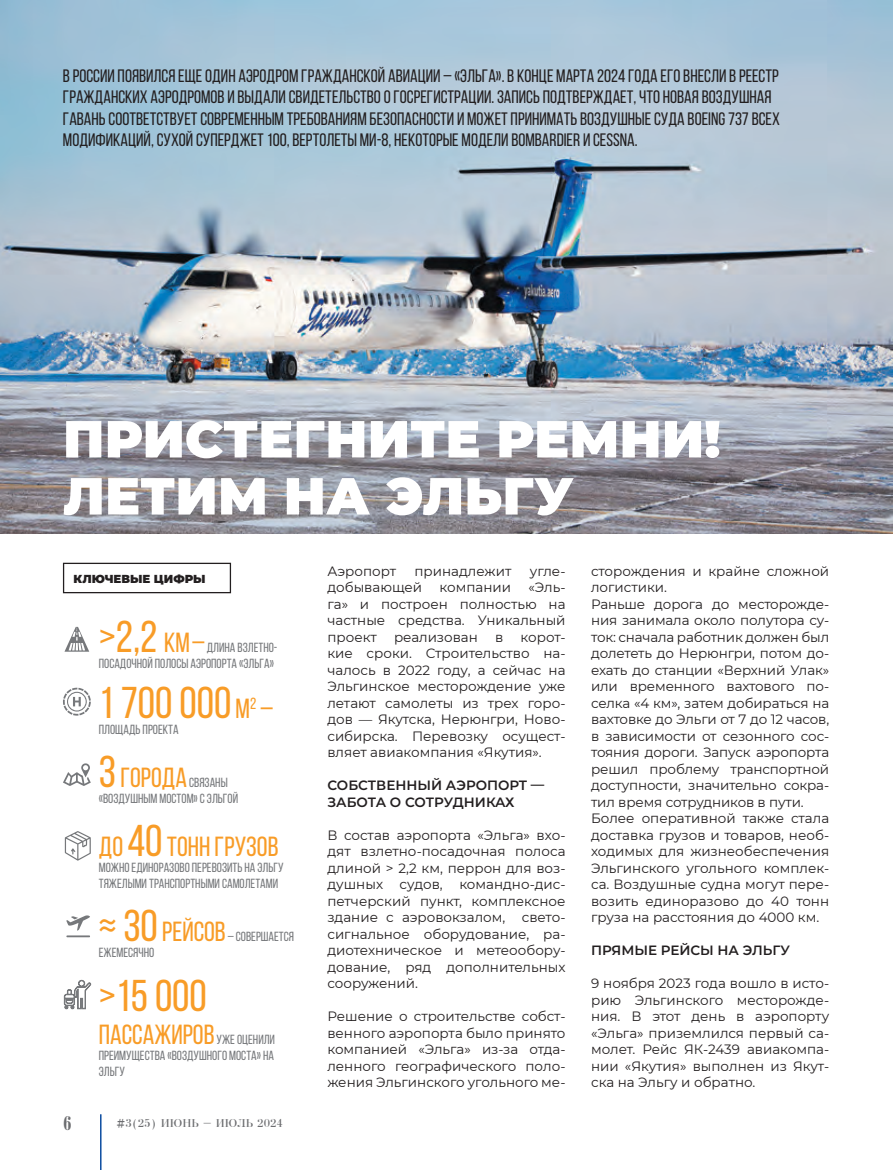
<style>
.page{position:relative;width:893px;height:1170px;background:#fff}
.page>*{position:absolute;margin:0;border:0;box-sizing:border-box;transform-origin:0 0}
.t1{font:900 52.05px "Montserrat";color:#fff}
.t2{font:44.4px "Bebas Neue";color:#f89c27}
.t3{font:27.6px "Bebas Neue";color:#f89c27}
.t4{font:21px "Bodoni Cond C";color:#6c6d70}
.t5{font:18px/21.6px "Bebas Neue";color:#231f20}
.t6{font:13.5px/16.5px "Montserrat";letter-spacing:-.01em;color:#231f20;text-align:justify}
.t7{font:600 13.5px/16.5px "Montserrat";color:#231f20}
.t8{font:13.2px/15.9px "Bebas Neue";color:#76787b}
.t9{font:12px "Bodoni Cyrillic";color:#6c6d70}
.t10{font:900 11.55px "Montserrat";color:#231f20}
.s1{font-size:44.4px;color:#f89c27}
.s2{font-size:27.6px;color:#f89c27}
.s3{font-size:27.6px}
.s4{font-size:44.4px}
.s5{font-size:13.2px;color:#76787b}
</style>
<div class="page">
<hr style="left:100px;top:1114px;width:2px;height:55px;background:#0d4da1">
<img style="left:0;top:0;width:893px;height:534px">
<div style="left:63px;top:562px;width:168px;height:31px;border:1px solid #231f20"></div>
<svg style="left:64px;top:980px;width:27px;height:28px"></svg>
<svg style="left:63px;top:687px;width:28px;height:28px"></svg>
<svg style="left:65px;top:627px;width:24px;height:24px"></svg>
<svg style="left:63px;top:763px;width:28px;height:23px"></svg>
<svg style="left:65px;top:831px;width:26px;height:29px"></svg>
<svg style="left:66px;top:915px;width:24px;height:22px"></svg>
<p class="t5" style="left:63px;top:64px;width:718px">В РОССИИ ПОЯВИЛСЯ ЕЩЕ ОДИН АЭРОДРОМ ГРАЖДАНСКОЙ АВИАЦИИ – «ЭЛЬГА». В КОНЦЕ МАРТА 2024 ГОДА ЕГО ВНЕСЛИ В РЕЕСТР ГРАЖДАНСКИХ АЭРОДРОМОВ И ВЫДАЛИ СВИДЕТЕЛЬСТВО О ГОСРЕГИСТРАЦИИ. ЗАПИСЬ ПОДТВЕРЖДАЕТ, ЧТО НОВАЯ ВОЗДУШНАЯ ГАВАНЬ СООТВЕТСТВУЕТ СОВРЕМЕННЫМ ТРЕБОВАНИЯМ БЕЗОПАСНОСТИ И МОЖЕТ ПРИНИМАТЬ ВОЗДУШНЫЕ СУДА BOEING 737 ВСЕХ МОДИФИКАЦИЙ, СУХОЙ СУПЕРДЖЕТ 100, ВЕРТОЛЕТЫ МИ-8, НЕКОТОРЫЕ МОДЕЛИ BOMBARDIER И CESSNA.</p>
<p class="t1" style="left:63px;top:400px;width:659px">ПРИСТЕГНИТЕ РЕМНИ!</p>
<p class="t1" style="left:63px;top:457px;width:512px">ЛЕТИМ НА ЭЛЬГУ</p>
<p class="t10" style="left:74px;top:570px;width:134px">КЛЮЧЕВЫЕ ЦИФРЫ</p>
<p class="t8" style="left:99px;top:639px;width:180px"><span class="s1">&gt;2,2</span> <span class="s2">КМ–</span> ДЛИНА ВЗЛЕТНО-<br>ПОСАДОЧНОЙ ПОЛОСЫ АЭРОПОРТА «ЭЛЬГА»</p>
<p class="t2" style="left:99px;top:678px;width:176px">1 700 000 <span class="s3">М</span><sup>2</sup> <span class="s3">–</span></p>
<p class="t8" style="left:99px;top:720px;width:81px">ПЛОЩАДЬ ПРОЕКТА</p>
<p class="t8" style="left:99px;top:774px;width:141px"><span class="s1">3</span> <span class="s2">ГОРОДА</span>СВЯЗАНЫ «ВОЗДУШНЫМ МОСТОМ» С ЭЛЬГОЙ</p>
<p class="t3" style="left:99px;top:831px;width:181px">ДО <span class="s4">40</span> ТОНН ГРУЗОВ</p>
<p class="t8" style="left:99px;top:859px;width:186px">МОЖНО ЕДИНОРАЗОВО ПЕРЕВОЗИТЬ НА ЭЛЬГУ<br>ТЯЖЕЛЫМИ ТРАНСПОРТНЫМИ САМОЛЕТАМИ</p>
<p class="t8" style="left:99px;top:928px;width:197px"><span class="s1">≈ 30</span> <span class="s2">РЕЙСОВ</span> – СОВЕРШАЕТСЯ<br>ЕЖЕМЕСЯЧНО</p>
<p class="t2" style="left:99px;top:971px;width:110px">&gt;15 000</p>
<p class="t3" style="left:99px;top:1019px;width:178px">ПАССАЖИРОВ <span class="s5">УЖЕ ОЦЕНИЛИ</span></p>
<p class="t8" style="left:99px;top:1046px;width:177px">ПРЕИМУЩЕСТВА «ВОЗДУШНОГО МОСТА» НА<br>ЭЛЬГУ</p>
<h3 class="t4" style="left:63px;top:1112px;width:10px">6</h3>
<p class="t9" style="left:117px;top:1116px;width:168px">#3(25) ИЮНЬ – ИЮЛЬ 2024</p>
<p class="t6" style="left:327px;top:562px;width:70px">Аэропорт</p>
<p class="t6" style="left:414px;top:562px;width:98px">принадлежит</p>
<p class="t6" style="left:530px;top:562px;width:37px">угле-</p>
<p class="t6" style="left:327px;top:578px;width:96px">добывающей</p>
<p class="t6" style="left:440px;top:578px;width:73px">компании</p>
<p class="t6" style="left:327px;top:578px;width:240px;text-indent:201px">«Эль&shy;га» и построен полностью на частные средства. Уникальный проект</p>
<p class="t6" style="left:394px;top:628px;width:85px">реализован</p>
<p class="t6" style="left:495px;top:628px;width:10px">в</p>
<p class="t6" style="left:327px;top:628px;width:240px;text-indent:193px">корот&shy;кие сроки. Строительство на&shy;чалось в 2022 году, а сейчас на Эльгинское месторождение уже летают самолеты из трех горо&shy;дов — Якутска, Нерюнгри, Ново&shy;сибирска. Перевозку осущест&shy;вляет авиакомпания «Якутия».</p>
<p class="t7" style="left:327px;top:776px;width:219px">СОБСТВЕННЫЙ АЭРОПОРТ —<br>ЗАБОТА О СОТРУДНИКАХ</p>
<p class="t6" style="left:327px;top:826px;width:240px">В состав аэропорта «Эльга» вхо&shy;дят взлетно-посадочная полоса длиной &gt; 2,2 км, перрон для воз&shy;душных судов, командно-дис&shy;петчерский пункт, комплексное здание с аэровокзалом, свето&shy;сигнальное оборудование, ра&shy;диотехническое и метеообору&shy;дование, ряд дополнительных сооружений.</p>
<p class="t6" style="left:327px;top:1007px;width:240px;text-align:left">Решение о строительстве собст&shy;венного аэропорта было принято компанией «Эльга» из-за отда&shy;ленного географического поло&shy;жения Эльгинского угольного ме-</p>
<p class="t6" style="left:591px;top:562px;width:240px">сторождения и крайне сложной логистики.</p>
<p class="t6" style="left:591px;top:595px;width:240px;text-align:left">Раньше дорога до месторожде&shy;ния занимала около полутора су&shy;ток: сначала работник должен был долететь до Нерюнгри, потом до&shy;ехать до станции «Верхний Улак» или временного вахтового по&shy;селка «4 км», затем добираться на вахтовке до Эльги от 7 до 12 часов, в зависимости от сезонного сос&shy;тояния дороги. Запуск аэропорта решил проблему транспортной доступности, значительно сокра&shy;тил время сотрудников в пути.</p>
<p class="t6" style="left:591px;top:809px;width:240px">Более оперативной также стала доставка грузов и товаров, необ&shy;ходимых для жизнеобеспечения Эльгинского угольного комплек&shy;са. Воздушные судна могут пере&shy;возить единоразово до 40 тонн груза на расстояния до 4000 км.</p>
<p class="t7" style="left:591px;top:941px;width:200px">ПРЯМЫЕ РЕЙСЫ НА ЭЛЬГУ</p>
<p class="t6" style="left:591px;top:974px;width:240px">9 ноября 2023 года вошло в исто&shy;рию Эльгинского месторожде&shy;ния. В этот день в аэропорту «Эльга» приземлился первый са&shy;молет. Рейс ЯК-2439 авиакомпа&shy;нии «Якутия» выполнен из Якут&shy;ска на Эльгу и обратно.</p>
</div>
